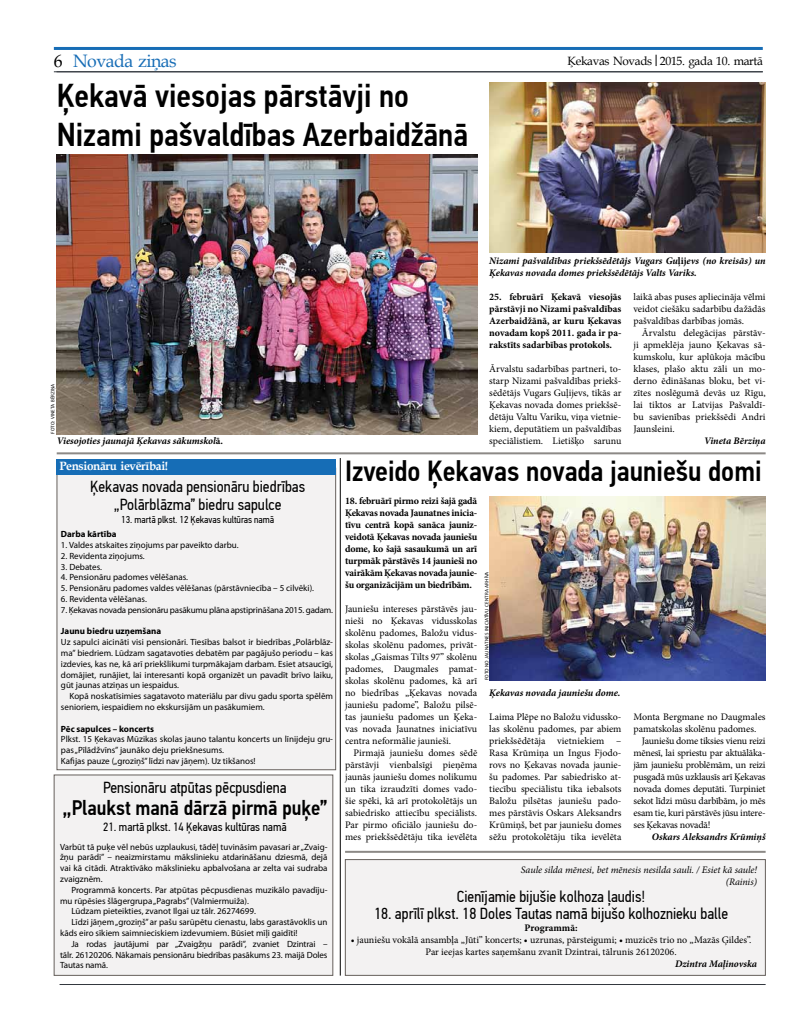
<style>
.page{position:relative;width:794px;height:1021px;background:#fff}
.page>*{position:absolute;margin:0;border:0;box-sizing:border-box;transform-origin:0 0}
.t1{font:500 33px/39px "PF Din Text Cond Pro";color:#000}
.t2{font:500 29px "PF Din Text Cond Pro";color:#000}
.t3{font:500 21px "PF Din Text Cond Pro";color:#000}
.t4{font:18px "Book Antiqua";letter-spacing:-.03em;color:#176db6}
.t5{font:16px/18px "PF Din Text Cond Pro";color:#000;text-align:center}
.t6{font:12px "PF Din Text Cond Pro";color:#000}
.t7{font:12px "Book Antiqua";letter-spacing:-.03em;color:#000}
.t8{font:700 12px "Book Antiqua";letter-spacing:-.03em;color:#fff}
.t9{font:10px/12px "Minion Pro";letter-spacing:-.005em;color:#000;text-align:justify}
.t10{font:700 10px/12px "Minion Pro";letter-spacing:-.01em;color:#000;text-align:justify}
.t11{font:italic 700 10px/12px "Minion Pro";letter-spacing:-.005em;color:#000}
.t12{font:italic 10px/12px "Minion Pro";letter-spacing:-.005em;color:#000;text-align:right}
.t13{font:10px "Minion Pro";letter-spacing:-.025em;color:#000}
.t14{font:10px "PF Din Text Cond Pro";color:#000}
.t15{font:9px/10.8px "Myriad Pro";color:#000;text-align:justify}
.t16{font:9px "Myriad Pro";letter-spacing:-.02em;color:#000}
.t17{font:700 9px "Myriad Pro";color:#000}
.t18{font:5px "Myriad Pro";letter-spacing:.02em;color:#000}
.s1{color:#000}
.s2{font-style:normal}
.s3{font-style:italic}
</style>
<div class="page">
<div style="left:345px;top:859px;width:420px;height:116px;background:#f3f2f2;border:1px solid #66605c"></div>
<div style="left:57px;top:468px;width:279px;height:302px;background:#f3f2f2;border:1px solid #66605c"></div>
<div style="left:54px;top:774px;width:279px;height:201px;background:#f3f2f2;border:1px solid #66605c"></div>
<hr style="left:54px;top:47px;width:709px;height:3px;background:#176db6">
<hr style="left:54px;top:71px;width:709px;height:1px;background:#33383f">
<hr style="left:60px;top:984px;width:705px;height:1px;background:#33383f">
<img style="left:57px;top:154px;width:420px;height:281px">
<img style="left:489px;top:82px;width:276px;height:170px">
<div style="left:57px;top:459px;width:279px;height:16px;background:#166db6"></div>
<hr style="left:57px;top:452px;width:708px;height:2px;background:#8c8986">
<hr style="left:340px;top:458px;width:1px;height:517px;background:#000">
<img style="left:489px;top:496px;width:276px;height:184px">
<hr style="left:345px;top:850px;width:420px;height:2px;background:#8c8986">
<h3 class="t4" style="left:54px;top:48px;width:124px"><span class="s1">6</span> Novada ziņas</h3>
<p class="t7" style="left:567px;top:52px;width:197px">Ķekavas Novads 2015. gada 10. martā</p>
<h1 class="t1" style="left:57px;top:76px;width:413px">Ķekavā viesojas pārstāvji no<br>Nizami pašvaldības Azerbaidžānā</h1>
<p class="t18" style="left:50px;top:433px;width:52px;rotate:-90deg">Foto: Vineta Bērziņa</p>
<p class="t11" style="left:57px;top:435px;width:168px">Viesojoties jaunajā Ķekavas sākumskol<span class="s2">ā.</span></p>
<p class="t11" style="left:489px;top:255px;width:278px">Nizami pašvaldības priekšsēdētājs Vugars Gu<span class="s2">ļij</span>evs (no kreisās) un<br>Ķekavas novada domes priekšsēdētājs Valts Variks.</p>
<p class="t10" style="left:489px;top:291px;width:134px">25. februārī Ķekavā viesojās pārstāvji no Nizami pašvaldības Azerbaidžānā, ar kuru Ķekavas novadam kopš 2011. gada ir pa&shy;rakstīts sadarbības protokols.</p>
<p class="t9" style="left:489px;top:363px;width:134px">Ārvalstu sadarbības partneri, to&shy;starp Nizami pašvaldības priekš&shy;sēdētājs Vugars Guļijevs, tikās ar Ķekavas novada domes priekšsē&shy;dētāju Valtu Variku, viņa vietnie&shy;kiem, deputātiem un pašvaldības speciālistiem. Lietišķo sarunu</p>
<p class="t9" style="left:633px;top:291px;width:134px">laikā abas puses apliecināja vēlmi veidot ciešāku sadarbību dažādās pašvaldības darbības jomās.</p>
<p class="t9" style="left:633px;top:327px;width:134px;text-indent:8px">Ārvalstu delegācijas pārstāv&shy;ji apmeklēja jauno Ķekavas sā&shy;kumskolu, kur aplūkoja mācību klases, plašo aktu zāli un mo&shy;derno ēdināšanas bloku, bet vi&shy;zītes noslēgumā devās uz Rīgu, lai tiktos ar Latvijas Pašvaldī&shy;bu savienības priekšsēdi Andri Jaunsleini.</p>
<p class="t11" style="left:704px;top:435px;width:63px">Vineta Bērziņa</p>
<p class="t8" style="left:59px;top:458px;width:110px">Pensionāru ievērībai!</p>
<h3 class="t5" style="left:90px;top:477px;width:216px">Ķekavas novada pensionāru biedrības „Polārblāzma” biedru sapulce</h3>
<p class="t14" style="left:121px;top:513px;width:154px">13. martā plkst. 12 Ķekavas kultūras namā</p>
<p class="t17" style="left:61px;top:528px;width:57px">Darba kārtība</p>
<p class="t15" style="left:61px;top:539px;width:179px">1. Valdes atskaites ziņojums par paveikto darbu.</p>
<p class="t15" style="left:61px;top:550px;width:85px">2. Revidenta ziņojums.</p>
<p class="t15" style="left:61px;top:561px;width:43px">3. Debates.</p>
<p class="t15" style="left:61px;top:571px;width:129px">4. Pensionāru padomes vēlēšanas.</p>
<p class="t15" style="left:61px;top:582px;width:255px">5. Pensionāru padomes valdes vēlēšanas (pārstāvniecība – 5 cilvēki).</p>
<p class="t15" style="left:61px;top:593px;width:87px">6. Revidenta vēlēšanas.</p>
<p class="t16" style="left:61px;top:604px;width:274px">7. Ķekavas novada pensionāru pasākumu plāna apstiprināšana 2015. gadam.</p>
<p class="t17" style="left:61px;top:625px;width:102px">Jaunu biedru uzņemšana</p>
<p class="t15" style="left:61px;top:636px;width:274px">Uz sapulci aicināti visi pensionāri. Tiesības balsot ir biedrības „Polārblāz&shy;ma” biedriem. Lūdzam sagatavoties debatēm par pagājušo periodu – kas izdevies, kas ne, kā arī priekšlikumi turpmākajam darbam. Esiet atsaucīgi, domājiet, runājiet, lai interesanti kopā organizēt un pavadīt brīvo laiku, gūt jaunas atziņas un iespaidus.</p>
<p class="t15" style="left:61px;top:690px;width:274px;text-indent:9px">Kopā noskatīsimies sagatavoto materiālu par divu gadu sporta spēlēm senioriem, iespaidiem no ekskursijām un pasākumiem.</p>
<p class="t17" style="left:61px;top:722px;width:94px">Pēc sapulces – koncerts</p>
<p class="t15" style="left:61px;top:733px;width:274px;text-align:left">Plkst. 15 Ķekavas Mūzikas skolas jauno talantu koncerts un līnijdeju gru&shy;pas „Pīlādžvīns” jaunāko deju priekšnesums.<br>Kafijas pauze („groziņš” līdzi nav jāņem). Uz tikšanos!</p>
<h3 class="t5" style="left:103px;top:778px;width:185px">Pensionāru atpūtas pēcpusdiena</h3>
<h3 class="t3" style="left:62px;top:795px;width:266px">„Plaukst manā dārzā pirmā puķe”</h3>
<p class="t6" style="left:103px;top:820px;width:185px">21. martā plkst. 14 Ķekavas kultūras namā</p>
<p class="t15" style="left:60px;top:841px;width:269px">Varbūt tā puķe vēl nebūs uzplaukusi, tādēļ tuvināsim pavasari ar „Zvaig&shy;žņu parādi” <span class="s3">–</span> neaizmirstamu mākslinieku atdarināšanu dziesmā, dejā vai kā citādi. Atraktīvāko mākslinieku apbalvošana ar zelta vai sudraba zvaigznēm.</p>
<p class="t15" style="left:71px;top:884px;width:258px">Programmā koncerts. Par atpūtas pēcpusdienas muzikālo pavadīju-</p>
<p class="t15" style="left:60px;top:895px;width:190px">mu rūpēsies šlāgergrupa „Pagrabs” (Valmiermuiža).</p>
<p class="t15" style="left:71px;top:905px;width:186px">Lūdzam pieteikties, zvanot Ilgai uz tālr. 26274699.</p>
<p class="t15" style="left:71px;top:916px;width:258px">Līdzi jāņem „groziņš” ar pašu sarūpētu cienastu, labs garastāvoklis un</p>
<p class="t15" style="left:60px;top:927px;width:239px">kāds eiro sīkiem saimnieciskiem izdevumiem. Būsiet mīļi gaidīti!</p>
<p class="t15" style="left:71px;top:938px;width:258px">Ja rodas jautājumi par „Zvaigžņu parādi”, zvaniet Dzintrai –</p>
<p class="t15" style="left:60px;top:949px;width:269px">tālr. 26120206. Nākamais pensionāru biedrības pasākums 23. maijā Doles</p>
<p class="t15" style="left:60px;top:959px;width:50px">Tautas namā.</p>
<h2 class="t2" style="left:345px;top:454px;width:418px">Izveido Ķekavas novada jauniešu domi</h2>
<p class="t10" style="left:345px;top:495px;width:134px">18. februārī pirmo reizi šajā gadā Ķekavas novada Jaunatnes inicia&shy;tīvu centrā kopā sanāca jauniz&shy;veidotā Ķekavas novada jauniešu dome, ko šajā sasaukumā un arī turpmāk pārstāvēs 14 jaunieši no vairākām Ķekavas novada jaunie&shy;šu organizācijām un biedrībām.</p>
<p class="t9" style="left:345px;top:603px;width:134px">Jauniešu intereses pārstāvēs jau&shy;nieši no Ķekavas vidusskolas skolēnu padomes, Baložu vidus&shy;skolas skolēnu padomes, privāt&shy;skolas „Gaismas Tilts 97” skolēnu padomes, Daugmales pamat&shy;skolas skolēnu padomes, kā arī no biedrības „Ķekavas novada jauniešu padome”, Baložu pilsē&shy;tas jauniešu padomes un Ķeka&shy;vas novada Jaunatnes iniciatīvu centra neformālie jaunieši.</p>
<p class="t9" style="left:345px;top:747px;width:134px;text-indent:8px">Pirmajā jauniešu domes sēdē pārstāvji vienbalsīgi pieņēma jaunās jauniešu domes nolikumu un tika izraudzīti domes vado&shy;šie spēki, kā arī protokolētājs un sabiedrisko attiecību speciālists.<br>Par pirmo oficiālo jauniešu do&shy;mes priekšsēdētāju tika ievēlēta</p>
<p class="t18" style="left:484px;top:680px;width:110px;rotate:-90deg">Foto No Jaunatnes iniciatīvu centra arhīva</p>
<p class="t11" style="left:489px;top:687px;width:133px">Ķekavas novada jauniešu dome.</p>
<p class="t9" style="left:489px;top:711px;width:134px">Laima Plēpe no Baložu vidussko&shy;las skolēnu padomes, par abiem priekšsēdētāja vietniekiem – Rasa Krūmiņa un Ingus Fjodo&shy;rovs no Ķekavas novada jaunie&shy;šu padomes. Par sabiedrisko at&shy;tiecību speciālistu tika iebalsots Baložu pilsētas jauniešu pado&shy;mes pārstāvis Oskars Aleksandrs Krūmiņš, bet par jauniešu domes sēžu protokolētāju tika ievēlēta</p>
<p class="t9" style="left:633px;top:711px;width:134px">Monta Bergmane no Daugmales</p>
<p class="t9" style="left:633px;top:723px;width:124px">pamatskolas skolēnu padomes.</p>
<p class="t9" style="left:642px;top:735px;width:125px">Jauniešu dome tiksies vienu reizi</p>
<p class="t9" style="left:633px;top:747px;width:134px">mēnesī, lai spriestu par aktuālāka-</p>
<p class="t9" style="left:633px;top:759px;width:134px">jām jauniešu problēmām, un reizi</p>
<p class="t9" style="left:633px;top:771px;width:134px">pusgadā mūs uzklausīs arī Ķekavas</p>
<p class="t9" style="left:633px;top:783px;width:134px">novada domes deputāti. Turpiniet</p>
<p class="t13" style="left:633px;top:794px;width:134px">sekot līdzi mūsu darbībām, jo mēs</p>
<p class="t13" style="left:633px;top:806px;width:134px">esam tie, kuri pārstāvēs jūsu intere-</p>
<p class="t9" style="left:633px;top:819px;width:78px">ses Ķekavas novadā!</p>
<p class="t11" style="left:652px;top:831px;width:115px">Oskars Aleksandrs Krūmiņš</p>
<p class="t12" style="left:521px;top:863px;width:238px">Saule silda mēnesi, bet mēnesis nesilda sauli. / Esiet kā saule! (Rainis)</p>
<h3 class="t5" style="left:457px;top:887px;width:190px">Cienījamie bijušie kolhoza ļaudis!</h3>
<h3 class="t5" style="left:374px;top:904px;width:356px">18. aprīlī plkst. 18 Doles Tautas namā bijušo kolhoznieku balle</h3>
<p class="t10" style="left:524px;top:921px;width:54px">Programmā:</p>
<p class="t9" style="left:351px;top:933px;width:402px;text-align:center">• jauniešu vokālā ansambļa „Jūti” koncerts; • uzrunas, pārsteigumi; • muzicēs trio no „Mazās Ģildes”.<br>Par ieejas kartes saņemšanu zvanīt Dzintrai, tālrunis 26120206.</p>
<p class="t11" style="left:675px;top:957px;width:84px">Dzintra Maļinovska</p>
</div>
